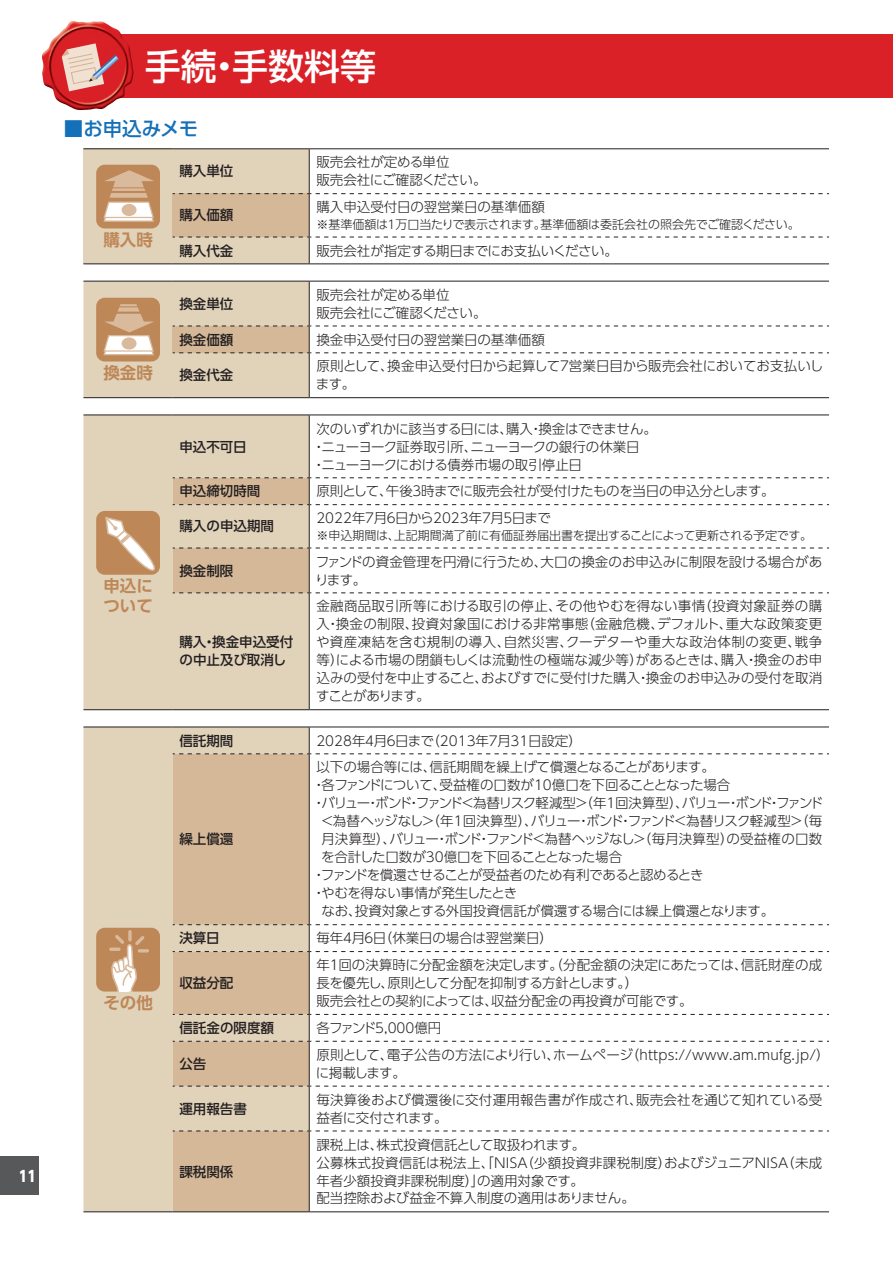
<style>
.page{position:relative;width:893px;height:1263px;background:#fff}
.page>*{position:absolute;margin:0;border:0;box-sizing:border-box;transform-origin:0 0}
.t1{font:500 36px "UD Shin Go Pro";color:#fff}
.t2{font:500 19.5px "UD Shin Go Pro";letter-spacing:-.005em;color:#1471b9}
.t3{font:700 16.5px/19.5px "UD Shin Go Pro De";color:#be8757}
.t4{font:800 15px "UD Shin Go Pro";color:#fff;scale:.9 1}
.t5{font:300 13.5px/18px "UD Shin Go Pro";letter-spacing:-.015em;color:#231f20}
.t6{font:300 13.5px/18px "UD Shin Go Pro";letter-spacing:-.035em;color:#231f20}
.t7{font:500 13.5px/18px "UD Shin Go Pro";color:#231f20}
.t8{font:300 13.5px/18px "UD Shin Go Pro";letter-spacing:.015em;color:#231f20}
.t9{font:300 13.5px "UD Shin Go Pro";letter-spacing:-.1em;color:#231f20}
.t10{font:300 13.5px "UD Shin Go Pro";letter-spacing:-.075em;color:#231f20}
.t11{font:300 13.5px "UD Shin Go Pro";letter-spacing:.01em;color:#231f20}
.t12{font:300 13.5px "UD Shin Go Pro";letter-spacing:-.055em;color:#231f20}
.t13{font:300 13.5px "UD Shin Go Pro";letter-spacing:-.05em;color:#231f20}
.t14{font:300 12px "UD Shin Go Pro";letter-spacing:-.02em;color:#231f20}
</style>
<div class="page">
<div style="left:0;top:1157px;width:38px;height:38px;background:#57585a"></div>
<div style="left:83px;top:149px;width:90px;height:115px;background:#e1d2ba"></div>
<hr style="left:83px;top:148px;width:90px;height:1px;background:#231f20">
<hr style="left:83px;top:263px;width:90px;height:1px;background:#231f20">
<hr style="left:173px;top:148px;width:136px;height:1px;background:#231f20">
<hr style="left:309px;top:148px;width:520px;height:1px;background:#231f20">
<svg style="left:173px;top:149px;width:656px;height:115px"></svg>
<div style="left:96px;top:165px;width:64px;height:63px;background:#be8757;border-radius:9px"></div>
<svg style="left:103px;top:170px;width:51px;height:52px"></svg>
<svg style="left:83px;top:281px;width:746px;height:117px"></svg>
<div style="left:83px;top:416px;width:226px;height:293px;background:#e1d2ba"></div>
<hr style="left:83px;top:415px;width:90px;height:1px;background:#231f20">
<hr style="left:83px;top:709px;width:90px;height:1px;background:#231f20">
<hr style="left:173px;top:415px;width:136px;height:1px;background:#231f20">
<hr style="left:309px;top:415px;width:520px;height:1px;background:#231f20">
<hr style="left:309px;top:415px;width:1px;height:62px;background:#231f20">
<hr style="left:309px;top:593px;width:1px;height:116px;background:#231f20">
<hr style="left:173px;top:709px;width:136px;height:1px;background:#231f20">
<hr style="left:309px;top:709px;width:520px;height:1px;background:#231f20">
<svg style="left:173px;top:477px;width:656px;height:116px"></svg>
<div style="left:96px;top:511px;width:64px;height:64px;background:#be8757;border-radius:9px"></div>
<svg style="left:104px;top:515px;width:56px;height:63px"></svg>
<div style="left:83px;top:728px;width:90px;height:483px;background:#e1d2ba"></div>
<svg style="left:173px;top:754px;width:136px;height:457px;fill:#d4b898"></svg>
<hr style="left:83px;top:727px;width:90px;height:1px;background:#231f20">
<hr style="left:309px;top:754px;width:1px;height:170px;background:#231f20">
<hr style="left:309px;top:952px;width:1px;height:62px;background:#231f20">
<hr style="left:309px;top:1042px;width:1px;height:44px;background:#231f20">
<hr style="left:309px;top:1086px;width:1px;height:44px;background:#231f20">
<hr style="left:309px;top:1131px;width:1px;height:80px;background:#231f20">
<svg style="left:173px;top:727px;width:656px;height:27px"></svg>
<svg style="left:173px;top:924px;width:656px;height:28px"></svg>
<svg style="left:173px;top:1014px;width:656px;height:28px"></svg>
<svg style="left:173px;top:1086px;width:656px;height:1px"></svg>
<svg style="left:173px;top:1130px;width:656px;height:1px"></svg>
<hr style="left:83px;top:1211px;width:90px;height:1px;background:#231f20">
<hr style="left:173px;top:1211px;width:136px;height:1px;background:#231f20">
<hr style="left:309px;top:1211px;width:520px;height:1px;background:#231f20">
<div style="left:96px;top:928px;width:64px;height:63px;background:#be8757;border-radius:9px"></div>
<svg style="left:128px;top:930px;width:4px;height:11px"></svg>
<svg style="left:111px;top:935px;width:38px;height:56px"></svg>
<div style="left:83px;top:34px;width:810px;height:64px;background:#da2128"></div>
<img style="left:42px;top:21px;width:92px;height:90px">
<svg style="left:62px;top:43px;width:57px;height:48px"></svg>
<p class="t4" style="left:19px;top:1163px;width:21px">11</p>
<h1 class="t1" style="left:145px;top:37px;width:233px">手続・手数料等</h1>
<h2 class="t2" style="left:64px;top:112px;width:136px">■お申込みメモ</h2>
<p class="t3" style="left:103px;top:229px;width:51px">購入時</p>
<p class="t3" style="left:103px;top:363px;width:51px">換金時</p>
<p class="t3" style="left:103px;top:576px;width:51px">申込について</p>
<p class="t3" style="left:103px;top:992px;width:51px">その他</p>
<p class="t7" style="left:179px;top:162px;width:55px">購入単位</p>
<p class="t5" style="left:316px;top:153px;width:172px">販売会社が定める単位<br>販売会社にご確認ください。</p>
<p class="t7" style="left:179px;top:206px;width:55px">購入価額</p>
<p class="t5" style="left:316px;top:198px;width:230px">購入申込受付日の翌営業日の基準価額</p>
<p class="t14" style="left:316px;top:215px;width:485px">※基準価額は１万口当たりで表示されます。基準価額は委託会社の照会先でご確認ください。</p>
<p class="t7" style="left:179px;top:241px;width:55px">購入代金</p>
<p class="t5" style="left:316px;top:241px;width:303px">販売会社が指定する期日までにお支払いください。</p>
<p class="t7" style="left:179px;top:294px;width:55px">換金単位</p>
<p class="t5" style="left:316px;top:285px;width:172px">販売会社が定める単位<br>販売会社にご確認ください。</p>
<p class="t7" style="left:179px;top:330px;width:55px">換金価額</p>
<p class="t5" style="left:316px;top:330px;width:230px">換金申込受付日の翌営業日の基準価額</p>
<p class="t7" style="left:179px;top:366px;width:55px">換金代金</p>
<p class="t5" style="left:316px;top:357px;width:509px">原則として、換金申込受付日から起算して７営業日目から販売会社においてお支払いします。</p>
<p class="t7" style="left:179px;top:437px;width:69px">申込不可日</p>
<p class="t6" style="left:312px;top:419px;width:346px;text-indent:4px">次のいずれかに該当する日には、購入・換金はできません。・ニューヨーク証券取引所、ニューヨークの銀行の休業日<br>・ニューヨークにおける債券市場の取引停止日</p>
<p class="t7" style="left:179px;top:482px;width:82px">申込締切時間</p>
<p class="t5" style="left:316px;top:482px;width:460px">原則として、午後３時までに販売会社が受付けたものを当日の申込分とします。</p>
<p class="t7" style="left:179px;top:517px;width:96px">購入の申込期間</p>
<p class="t12" style="left:316px;top:507px;width:236px">2022年７月６日から2023年７月５日まで</p>
<p class="t14" style="left:316px;top:526px;width:497px">※申込期間は、上記期間満了前に有価証券届出書を提出することによって更新される予定です。</p>
<p class="t7" style="left:179px;top:561px;width:55px">換金制限</p>
<p class="t5" style="left:315px;top:552px;width:509px">ファンドの資金管理を円滑に行うため、大口の換金のお申込みに制限を設ける場合があります。</p>
<p class="t7" style="left:179px;top:633px;width:115px">購入・換金申込受付の中止及び取消し</p>
<p class="t5" style="left:316px;top:597px;width:508px;text-align:justify">金融商品取引所等における取引の停止、その他やむを得ない事情（投資対象証券の購入・換金の制限、投資対象国における非常事態（金融危機、デフォルト、重大な政策変更や資産凍結を含む規制の導入、自然災害、クーデターや重大な政治体制の変更、戦争等）による市場の閉鎖もしくは流動性の極端な減少等）があるときは、購入・換金のお申込みの受付を中止すること、およびすでに受付けた購入・換金のお申込みの受付を取消すことがあります。</p>
<p class="t7" style="left:179px;top:731px;width:55px">信託期間</p>
<p class="t5" style="left:316px;top:731px;width:267px">2028年４月６日まで（2013年７月31日設定）</p>
<p class="t7" style="left:179px;top:830px;width:55px">繰上償還</p>
<p class="t5" style="left:316px;top:758px;width:400px">以下の場合等には、信託期間を繰上げて償還となることがあります。</p>
<p class="t5" style="left:312px;top:776px;width:420px">・各ファンドについて、受益権の口数が10億口を下回ることとなった場合</p>
<p class="t9" style="left:312px;top:792px;width:513px">・バリュー・ボンド・ファンド＜為替リスク軽減型＞（年１回決算型）、バリュー・ボンド・ファンド</p>
<p class="t10" style="left:320px;top:810px;width:503px">＜為替ヘッジなし＞（年１回決算型）、バリュー・ボンド・ファンド＜為替リスク軽減型＞（毎</p>
<p class="t11" style="left:322px;top:828px;width:502px">月決算型）、バリュー・ボンド・ファンド＜為替ヘッジなし＞（毎月決算型）の受益権の口数</p>
<p class="t5" style="left:321px;top:848px;width:302px">を合計した口数が30億口を下回ることとなった場合</p>
<p class="t6" style="left:312px;top:866px;width:393px">・ファンドを償還させることが受益者のため有利であると認めるとき</p>
<p class="t5" style="left:312px;top:884px;width:206px">・やむを得ない事情が発生したとき</p>
<p class="t5" style="left:321px;top:902px;width:454px">なお、投資対象とする外国投資信託が償還する場合には繰上償還となります。</p>
<p class="t7" style="left:179px;top:929px;width:42px">決算日</p>
<p class="t5" style="left:316px;top:929px;width:238px">毎年４月６日（休業日の場合は翌営業日）</p>
<p class="t7" style="left:179px;top:973px;width:55px">収益分配</p>
<p class="t5" style="left:316px;top:955px;width:507px">年１回の決算時に分配金額を決定します。（分配金額の決定にあたっては、信託財産の成長を優先し、原則として分配を抑制する方針とします。）<br>販売会社との契約によっては、収益分配金の再投資が可能です。</p>
<p class="t7" style="left:179px;top:1018px;width:96px">信託金の限度額</p>
<p class="t13" style="left:316px;top:1017px;width:127px">各ファンド5,000億円</p>
<p class="t7" style="left:179px;top:1054px;width:28px">公告</p>
<p class="t8" style="left:316px;top:1045px;width:515px">原則として、電子公告の方法により行い、ホームページ（https://www.am.mufg.jp/）に掲載します。</p>
<p class="t7" style="left:179px;top:1099px;width:69px">運用報告書</p>
<p class="t5" style="left:316px;top:1090px;width:507px">毎決算後および償還後に交付運用報告書が作成され、販売会社を通じて知れている受益者に交付されます。</p>
<p class="t7" style="left:179px;top:1162px;width:55px">課税関係</p>
<p class="t5" style="left:316px;top:1135px;width:507px">課税上は、株式投資信託として取扱われます。<br>公募株式投資信託は税法上、「ＮＩＳＡ（少額投資非課税制度）およびジュニアＮＩＳＡ（未成年者少額投資非課税制度）」の適用対象です。<br>配当控除および益金不算入制度の適用はありません。</p>
</div>
